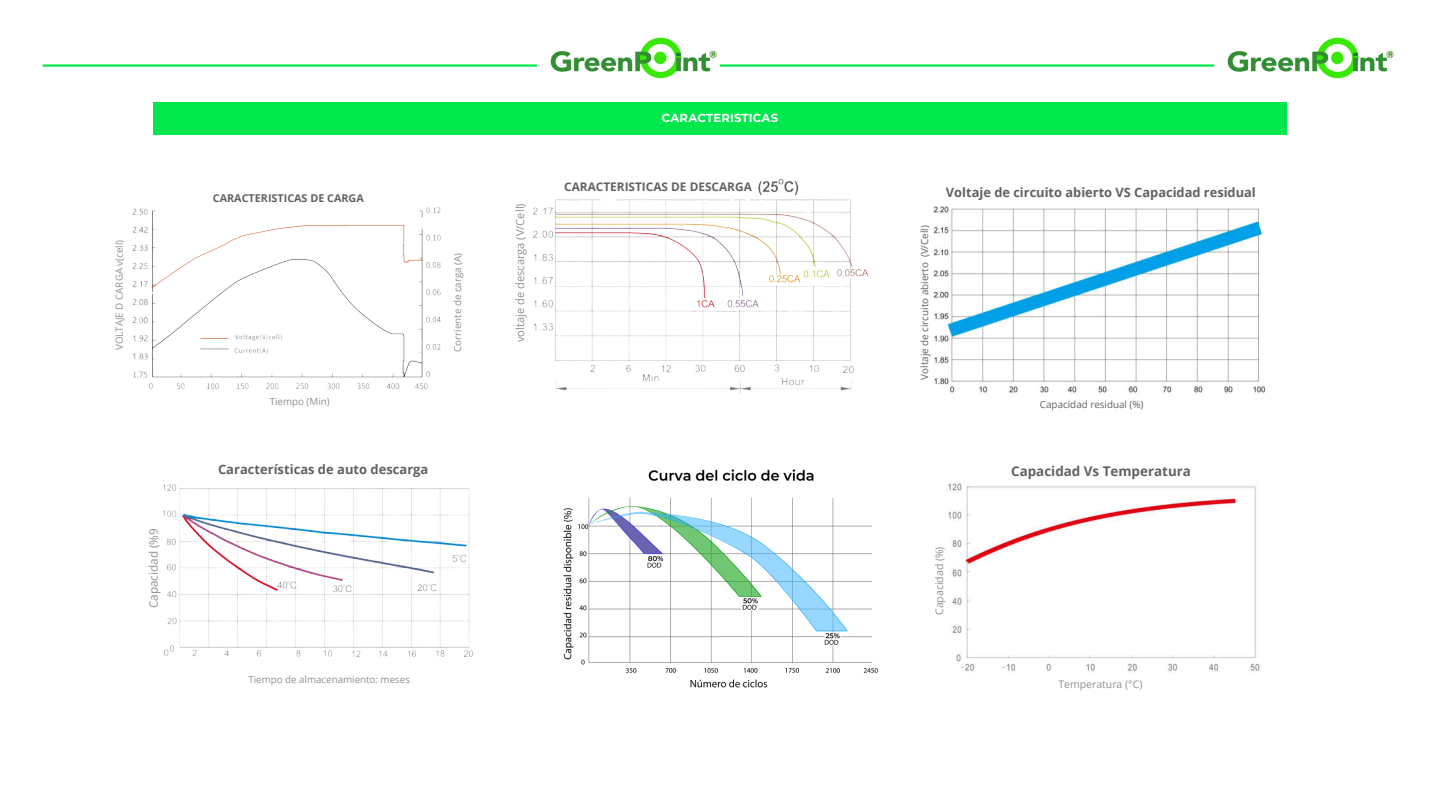
<style>
.page{position:relative;width:1440px;height:810px;background:#fff}
.page>*{position:absolute;margin:0;border:0;box-sizing:border-box;transform-origin:0 0}
.t1{font:700 13.4px "Open Sans";color:#626262}
.t2{font:700 13px "Open Sans";color:#626262}
.t3{font:700 12.8px "Open Sans";color:#626262}
.t4{font:700 11.8px "Open Sans";color:#626262}
.t5{font:11.8px "Open Sans";color:#929192}
.t6{font:700 11.6px "Montserrat";letter-spacing:.015em;color:#fff}
.t7{font:11.1px "Open Sans";color:#929192}
.t8{font:700 10.8px "Open Sans";color:#626262}
.t9{font:10.5px "Open Sans";color:#929192}
.t10{font:9.8px "Open Sans";color:#929192}
.t11{font:9.8px "Open Sans";color:#626262}
</style>
<div class="page">
<hr style="left:43px;top:64px;width:494px;height:3px;background:#00e84c">
<img style="left:550px;top:37px;width:167px;height:42px">
<hr style="left:720px;top:64px;width:494px;height:3px;background:#00e84c">
<img style="left:1227px;top:37px;width:167px;height:42px">
<div style="left:153px;top:102px;width:1134px;height:33px;background:#00e84c"></div>
<img style="left:533px;top:179px;width:336px;height:215px">
<img style="left:933px;top:206px;width:333px;height:187px">
<img style="left:163px;top:484px;width:310px;height:173px">
<img style="left:948px;top:483px;width:312px;height:188px">
<img style="left:132px;top:207px;width:309px;height:183px">
<div style="left:559px;top:177px;width:198px;height:21px;background:#fffffe;border-radius:5px"></div>
<svg style="left:163px;top:524px;width:1px;height:89px"></svg>
<div style="left:931px;top:542px;width:18px;height:77px;background:#fffffe;border-radius:5px"></div>
<div style="left:209px;top:190px;width:159px;height:18px;background:#fffffe;border-radius:5px"></div>
<img style="left:563px;top:469px;width:315px;height:219px">
<p class="t10" style="left:112px;top:350px;width:112px;rotate:-90deg">VOLTAJE D CARGA v(cell)</p>
<h2 class="t5" style="left:145px;top:608px;width:82px;rotate:-90deg">Capacidad (%9</h2>
<h2 class="t8" style="left:213px;top:191px;width:152px">CARACTERISTICAS DE CARGA</h2>
<p class="t10" style="left:270px;top:395px;width:62px">Tiempo (Min)</p>
<p class="t2" style="left:218px;top:460px;width:212px">Características de auto descarga</p>
<h1 class="t10" style="left:451px;top:352px;width:100px;rotate:-90deg">Corriente de carga (A)</h1>
<p class="t7" style="left:512px;top:342px;width:141px;rotate:-90deg">voltaje de descarga (V/Cell)</p>
<p class="t6" style="left:662px;top:111px;width:118px">CARACTERISTICAS</p>
<p class="t4" style="left:564px;top:179px;width:189px">CARACTERISTICAS DE DESCARGA</p>
<p class="t10" style="left:248px;top:672px;width:163px">Tiempo de almacenamiento: meses</p>
<h2 class="t11" style="left:918px;top:380px;width:156px;rotate:-90deg">Voltaje de circuito abierto (V/Cell)</h2>
<p class="t3" style="left:946px;top:183px;width:311px">Voltaje de circuito abierto VS Capacidad residual</p>
<p class="t11" style="left:1040px;top:398px;width:105px">Capacidad residual (%)</p>
<p class="t1" style="left:1011px;top:462px;width:181px">Capacidad Vs Temperatura</p>
<p class="t9" style="left:932px;top:615px;width:70px;rotate:-90deg">Capacidad (%)</p>
<h3 class="t9" style="left:1058px;top:677px;width:86px">Temperatura (°C)</h3>
</div>
